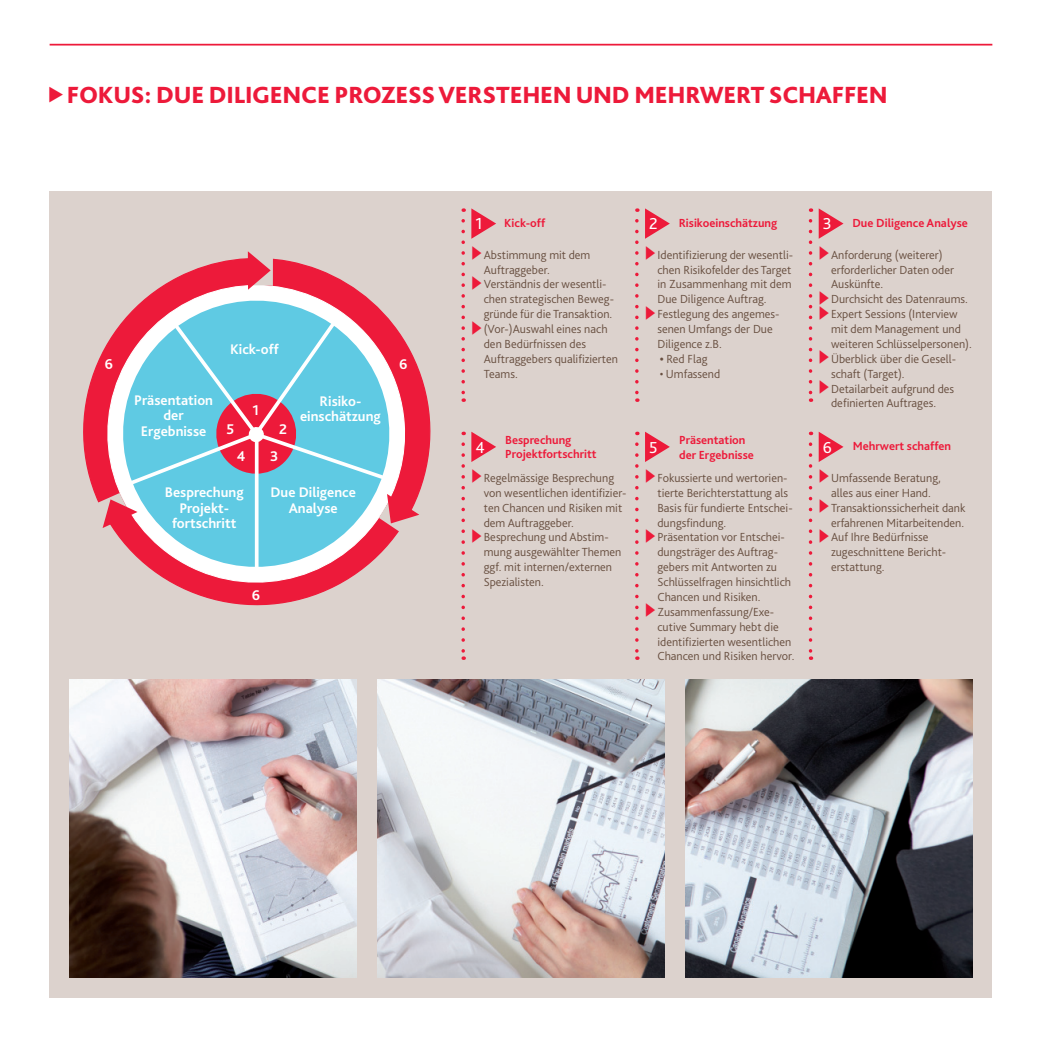
<style>
.page{position:relative;width:1042px;height:1042px;background:#fff}
.page>*{position:absolute;margin:0;border:0;box-sizing:border-box;transform-origin:0 0}
.t1{font:800 24.5px "Bliss Pro";letter-spacing:-.01em;color:#ed1a3a}
.t2{font:16.62px "Bliss Pro";color:#fff}
.t3{font:700 14.7px "Bliss Pro";color:#fff}
.t4{font:700 14.53px/15.4px "Bliss Pro";color:#fff;text-align:center}
.t5{font:300 12.25px "Bliss Pro";color:#674e3f}
.t6{font:700 12.25px/14.7px "Bliss Pro";color:#ed1a3a}
.s1{color:#ed1a3a}
.s2{font-weight:700}
</style>
<div class="page">
<div style="left:50px;top:191px;width:942px;height:806px;background:#dcd2cd"></div>
<hr style="left:50px;top:44px;width:942px;height:2px;background:#ed1a3a">
<img style="left:69px;top:680px;width:903px;height:297px">
<div style="left:357px;top:663px;width:20px;height:322px;background:#dcd2cd"></div>
<div style="left:665px;top:663px;width:20px;height:322px;background:#dcd2cd"></div>
<svg style="left:83px;top:253px;width:348px;height:353px"></svg>
<svg style="left:86px;top:264px;width:320px;height:338px"></svg>
<svg style="left:105px;top:282px;width:303px;height:303px"></svg>
<hr style="left:255px;top:432px;width:3px;height:140px;background:#fff">
<svg style="left:248px;top:251px;width:25px;height:39px"></svg>
<svg style="left:471px;top:208px;width:25px;height:31px"></svg>
<svg style="left:471px;top:432px;width:25px;height:30px"></svg>
<svg style="left:645px;top:208px;width:25px;height:31px"></svg>
<svg style="left:819px;top:208px;width:24px;height:31px"></svg>
<svg style="left:645px;top:432px;width:25px;height:30px"></svg>
<svg style="left:819px;top:432px;width:24px;height:30px"></svg>
<svg style="left:461px;top:221px;width:4px;height:181px"></svg>
<svg style="left:461px;top:444px;width:4px;height:216px"></svg>
<svg style="left:635px;top:221px;width:3px;height:181px"></svg>
<svg style="left:635px;top:444px;width:3px;height:216px"></svg>
<svg style="left:809px;top:221px;width:3px;height:181px"></svg>
<svg style="left:809px;top:444px;width:3px;height:216px"></svg>
<svg style="left:97px;top:317px;width:322px;height:215px;background:#96afc5"></svg>
<h1 class="t1" style="left:67px;top:85px;width:822px">FOKUS: DUE DILIGENCE PROZESS VERSTEHEN UND MEHRWERT SCHAFFEN</h1>
<p class="t4" style="left:230px;top:343px;width:50px">Kick-off</p>
<p class="t4" style="left:134px;top:394px;width:80px">Präsentation der<br>Ergebnisse</p>
<p class="t3" style="left:226px;top:423px;width:9px">5</p>
<p class="t3" style="left:252px;top:404px;width:8px">1</p>
<p class="t3" style="left:279px;top:423px;width:9px">2</p>
<p class="t3" style="left:237px;top:450px;width:10px">4</p>
<p class="t3" style="left:270px;top:450px;width:10px">3</p>
<p class="t4" style="left:300px;top:395px;width:82px">Risiko&shy;einschätzung</p>
<p class="t4" style="left:165px;top:486px;width:80px">Besprechung<br>Projekt&shy;fortschritt</p>
<p class="t4" style="left:270px;top:486px;width:87px">Due Diligence<br>Analyse</p>
<p class="t3" style="left:399px;top:359px;width:10px">6</p>
<p class="t3" style="left:252px;top:589px;width:10px">6</p>
<h2 class="t2" style="left:476px;top:217px;width:8px">1</h2>
<p class="t6" style="left:504px;top:216px;width:42px">Kick-off</p>
<p class="t6" style="left:679px;top:217px;width:100px">Risikoeinschätzung</p>
<p class="t6" style="left:852px;top:216px;width:117px">Due Diligence Analyse</p>
<h2 class="t2" style="left:649px;top:217px;width:10px">2</h2>
<h2 class="t2" style="left:823px;top:217px;width:10px">3</h2>
<p class="t5" style="left:471px;top:250px;width:121px"><span class="s1">▶</span> Abstimmung mit dem</p>
<p class="t5" style="left:484px;top:265px;width:68px">Auftraggeber.</p>
<p class="t5" style="left:471px;top:280px;width:137px"><span class="s1">▶</span> Verständnis der wesentli-</p>
<p class="t5" style="left:484px;top:294px;width:132px">chen strategischen Beweg-</p>
<p class="t5" style="left:484px;top:309px;width:130px">gründe für die Transaktion.</p>
<p class="t5" style="left:471px;top:324px;width:138px"><span class="s1">▶</span> (Vor-)Auswahl eines nach</p>
<p class="t5" style="left:484px;top:339px;width:104px">den Bedürfnissen des</p>
<p class="t5" style="left:484px;top:354px;width:136px">Auftraggebers qualifizierten</p>
<p class="t5" style="left:484px;top:369px;width:35px">Teams.</p>
<p class="t5" style="left:645px;top:250px;width:150px"><span class="s1">▶</span> Identifizierung der wesentli-</p>
<p class="t5" style="left:657px;top:265px;width:136px">chen Risikofelder des Target</p>
<p class="t5" style="left:657px;top:280px;width:136px">in Zusammenhang mit dem</p>
<p class="t5" style="left:657px;top:294px;width:111px">Due Diligence Auftrag.</p>
<p class="t5" style="left:645px;top:309px;width:136px"><span class="s1">▶</span> Festlegung des angemes-</p>
<p class="t5" style="left:657px;top:324px;width:117px">senen Umfangs der Due</p>
<p class="t5" style="left:657px;top:339px;width:66px">Diligence z.B.</p>
<p class="t5" style="left:660px;top:354px;width:49px"><span class="s2">•</span> Red Flag</p>
<p class="t5" style="left:660px;top:369px;width:62px">• Umfassend</p>
<p class="t5" style="left:819px;top:250px;width:125px"><span class="s1">▶</span> Anforderung (weiterer)</p>
<p class="t5" style="left:831px;top:265px;width:124px">erforderlicher Daten oder</p>
<p class="t5" style="left:831px;top:280px;width:54px">Auskünfte.</p>
<p class="t5" style="left:819px;top:294px;width:151px"><span class="s1">▶</span> Durchsicht des Datenraums.</p>
<p class="t5" style="left:819px;top:309px;width:140px"><span class="s1">▶</span> Expert Sessions (Interview</p>
<p class="t5" style="left:831px;top:324px;width:131px">mit dem Management und</p>
<p class="t5" style="left:831px;top:339px;width:142px">weiteren Schlüsselpersonen).</p>
<p class="t5" style="left:819px;top:354px;width:139px"><span class="s1">▶</span> Überblick über die Gesell-</p>
<p class="t5" style="left:831px;top:369px;width:75px">schaft (Target).</p>
<p class="t5" style="left:819px;top:384px;width:137px"><span class="s1">▶</span> Detailarbeit aufgrund des</p>
<p class="t5" style="left:831px;top:399px;width:107px">definierten Auftrages.</p>
<h2 class="t2" style="left:476px;top:441px;width:11px">4</h2>
<p class="t6" style="left:505px;top:433px;width:93px">Besprechung<br>Projektfortschritt</p>
<p class="t6" style="left:679px;top:434px;width:76px">Präsentation der Ergebnisse</p>
<p class="t6" style="left:853px;top:440px;width:100px">Mehrwert schaffen</p>
<h2 class="t2" style="left:649px;top:441px;width:10px">5</h2>
<h2 class="t2" style="left:823px;top:441px;width:11px">6</h2>
<p class="t5" style="left:471px;top:473px;width:144px"><span class="s1">▶</span> Regelmässige Besprechung</p>
<p class="t5" style="left:484px;top:488px;width:144px">von wesentlichen identifizier-</p>
<p class="t5" style="left:484px;top:503px;width:140px">ten Chancen und Risiken mit</p>
<p class="t5" style="left:484px;top:518px;width:92px">dem Auftraggeber.</p>
<p class="t5" style="left:471px;top:533px;width:139px"><span class="s1">▶</span> Besprechung und Abstim-</p>
<p class="t5" style="left:484px;top:547px;width:139px">mung ausgewählter Themen</p>
<p class="t5" style="left:484px;top:562px;width:130px">ggf. mit internen/externen</p>
<p class="t5" style="left:484px;top:577px;width:62px">Spezialisten.</p>
<p class="t5" style="left:645px;top:473px;width:144px"><span class="s1">▶</span> Fokussierte und wertorien-</p>
<p class="t5" style="left:657px;top:488px;width:132px">tierte Berichterstattung als</p>
<p class="t5" style="left:657px;top:503px;width:137px">Basis für fundierte Entschei-</p>
<p class="t5" style="left:657px;top:518px;width:70px">dungsfindung.</p>
<p class="t5" style="left:645px;top:533px;width:141px"><span class="s1">▶</span> Präsentation vor Entschei-</p>
<p class="t5" style="left:657px;top:547px;width:122px">dungsträger des Auftrag-</p>
<p class="t5" style="left:657px;top:562px;width:121px">gebers mit Antworten zu</p>
<p class="t5" style="left:657px;top:577px;width:135px">Schlüsselfragen hinsichtlich</p>
<p class="t5" style="left:657px;top:592px;width:105px">Chancen und Risiken.</p>
<p class="t5" style="left:645px;top:607px;width:131px"><span class="s1">▶</span> Zusammenfassung/Exe-</p>
<p class="t5" style="left:657px;top:622px;width:123px">cutive Summary hebt die</p>
<p class="t5" style="left:657px;top:637px;width:135px">identifizierten wesentlichen</p>
<p class="t5" style="left:657px;top:652px;width:138px">Chancen und Risiken hervor.</p>
<p class="t5" style="left:819px;top:473px;width:124px"><span class="s1">▶</span> Umfassende Beratung,</p>
<p class="t5" style="left:831px;top:488px;width:101px">alles aus einer Hand.</p>
<p class="t5" style="left:819px;top:503px;width:148px"><span class="s1">▶</span> Transaktionssicherheit dank</p>
<p class="t5" style="left:831px;top:518px;width:135px">erfahrenen Mitarbeitenden.</p>
<p class="t5" style="left:819px;top:533px;width:111px"><span class="s1">▶</span> Auf Ihre Bedürfnisse</p>
<p class="t5" style="left:831px;top:547px;width:117px">zugeschnittene Bericht-</p>
<p class="t5" style="left:831px;top:562px;width:55px">erstattung.</p>
</div>
